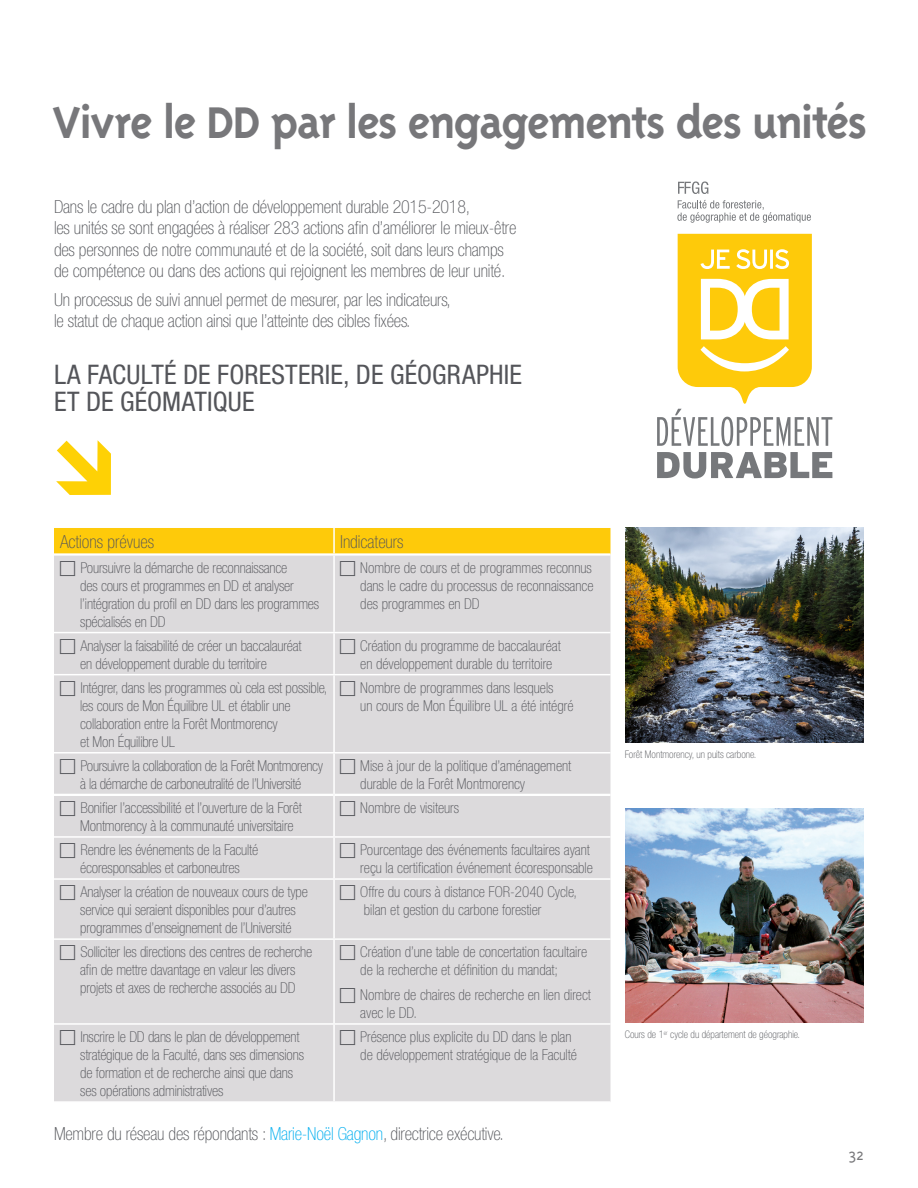
<style>
.page{position:relative;width:918px;height:1188px;background:#fff}
.page>*{position:absolute;margin:0;border:0;box-sizing:border-box;transform-origin:0 0}
.titre_Triplex{font:700 51px "Triplex";letter-spacing:-.03em;color:#77777a}
.unité-fiche{font:condensed 27px/27px "Helvetica Neue";letter-spacing:.005em;color:#54555a}
.texte_courant{font:100 condensed 18px/21.6px "Helvetica Neue";letter-spacing:-.01em;color:#54555a}
.texte_intro{font:100 condensed 18px "Helvetica Neue";color:#54555a}
.t1{font:300 18px "Triplex";color:#77777a}
.t2{font:100 condensed 15px/18px "Helvetica Neue";letter-spacing:-.01em;color:#54555a}
.bas_de_vignette{font:100 condensed 10.5px "Helvetica Neue";color:#54555a}
.s1{color:#00aeef}
</style>
<div class="page">
<div style="left:54px;top:528px;width:556px;height:25px;background:#feca0a"></div>
<div style="left:54px;top:556px;width:556px;height:545px;background:#dcdadc"></div>
<hr style="left:333px;top:528px;width:2px;height:25px;background:#fff">
<hr style="left:54px;top:794px;width:279px;height:2px;background:#fff">
<hr style="left:335px;top:794px;width:275px;height:2px;background:#fff">
<hr style="left:333px;top:556px;width:2px;height:76px;background:#fff">
<hr style="left:54px;top:632px;width:280px;height:1px;background:#fff">
<hr style="left:334px;top:632px;width:276px;height:1px;background:#fff">
<hr style="left:333px;top:633px;width:2px;height:41px;background:#fff">
<hr style="left:54px;top:674px;width:280px;height:1px;background:#fff">
<hr style="left:334px;top:674px;width:276px;height:1px;background:#fff">
<hr style="left:333px;top:675px;width:2px;height:77px;background:#fff">
<hr style="left:54px;top:752px;width:280px;height:2px;background:#fff">
<hr style="left:334px;top:752px;width:276px;height:2px;background:#fff">
<hr style="left:333px;top:754px;width:2px;height:41px;background:#fff">
<hr style="left:333px;top:795px;width:2px;height:41px;background:#fff">
<hr style="left:54px;top:836px;width:280px;height:2px;background:#fff">
<hr style="left:334px;top:836px;width:276px;height:2px;background:#fff">
<hr style="left:333px;top:838px;width:2px;height:40px;background:#fff">
<hr style="left:54px;top:878px;width:280px;height:2px;background:#fff">
<hr style="left:334px;top:878px;width:276px;height:2px;background:#fff">
<hr style="left:333px;top:880px;width:2px;height:58px;background:#fff">
<hr style="left:54px;top:938px;width:280px;height:2px;background:#fff">
<hr style="left:334px;top:938px;width:276px;height:2px;background:#fff">
<hr style="left:333px;top:940px;width:2px;height:83px;background:#fff">
<hr style="left:54px;top:1023px;width:280px;height:2px;background:#fff">
<hr style="left:334px;top:1023px;width:276px;height:2px;background:#fff">
<hr style="left:333px;top:1025px;width:2px;height:76px;background:#fff">
<img style="left:625px;top:528px;width:239px;height:214px">
<img style="left:625px;top:808px;width:239px;height:215px">
<svg style="left:56px;top:440px;width:55px;height:55px"></svg>
<svg style="left:657px;top:234px;width:175px;height:244px"></svg>
<svg style="left:677px;top:200px;width:134px;height:23px"></svg>
<svg style="left:678px;top:181px;width:30px;height:13px"></svg>
<svg style="left:60px;top:560px;width:15px;height:16px"></svg>
<svg style="left:340px;top:560px;width:15px;height:16px"></svg>
<svg style="left:60px;top:638px;width:15px;height:16px"></svg>
<svg style="left:340px;top:638px;width:15px;height:16px"></svg>
<svg style="left:60px;top:681px;width:15px;height:15px"></svg>
<svg style="left:340px;top:681px;width:15px;height:15px"></svg>
<svg style="left:60px;top:759px;width:15px;height:15px"></svg>
<svg style="left:340px;top:759px;width:15px;height:15px"></svg>
<svg style="left:60px;top:801px;width:15px;height:15px"></svg>
<svg style="left:340px;top:801px;width:15px;height:15px"></svg>
<svg style="left:60px;top:843px;width:15px;height:15px"></svg>
<svg style="left:340px;top:843px;width:15px;height:15px"></svg>
<svg style="left:60px;top:885px;width:15px;height:15px"></svg>
<svg style="left:340px;top:885px;width:15px;height:15px"></svg>
<svg style="left:60px;top:945px;width:15px;height:15px"></svg>
<svg style="left:340px;top:945px;width:15px;height:15px"></svg>
<svg style="left:340px;top:988px;width:15px;height:15px"></svg>
<svg style="left:60px;top:1030px;width:15px;height:15px"></svg>
<svg style="left:340px;top:1030px;width:15px;height:15px"></svg>
<p class="titre_Triplex" style="left:52px;top:93px;width:816px">Vivre le DD par les engagements des unités</p>
<p class="texte_courant" style="left:54px;top:195px;width:464px">Dans le cadre du plan d’action de développement durable 2015-2018,<br>les unités se sont engagées à réaliser 283 actions afin d’améliorer le mieux-être des personnes de notre communauté et de la société, soit dans leurs champs de compétence ou dans des actions qui rejoignent les membres de leur unité.</p>
<p class="texte_courant" style="left:54px;top:288px;width:398px">Un processus de suivi annuel permet de mesurer, par les indicateurs, le statut de chaque action ainsi que l’atteinte des cibles fixées.</p>
<p class="unité-fiche" style="left:54px;top:361px;width:470px">LA FACULTÉ DE FORESTERIE, DE GÉOGRAPHIE<br>ET DE GÉOMATIQUE</p>
<p class="texte_intro" style="left:60px;top:532px;width:96px">Actions prévues</p>
<p class="texte_intro" style="left:340px;top:532px;width:65px">Indicateurs</p>
<p class="t2" style="left:80px;top:558px;width:240px">Poursuivre la démarche de reconnaissance<br>des cours et programmes en DD et analyser l’intégration du profil en DD dans les programmes spécialisés en DD</p>
<p class="t2" style="left:360px;top:558px;width:235px;text-align:justify">Nombre de cours et de programmes reconnus dans le cadre du processus de reconnaissance des programmes en DD</p>
<p class="t2" style="left:80px;top:636px;width:223px">Analyser la faisabilité de créer un baccalauréat en développement durable du territoire</p>
<p class="t2" style="left:360px;top:636px;width:202px">Création du programme de baccalauréat en développement durable du territoire</p>
<p class="t2" style="left:80px;top:678px;width:249px">Intégrer, dans les programmes où cela est possible, les cours de Mon Équilibre UL et établir une collaboration entre la Forêt Montmorency<br>et Mon Équilibre UL</p>
<p class="t2" style="left:360px;top:678px;width:215px">Nombre de programmes dans lesquels<br>un cours de Mon Équilibre UL a été intégré</p>
<p class="t2" style="left:80px;top:756px;width:244px">Poursuivre la collaboration de la Forêt Montmorency à la démarche de carboneutralité de l’Université</p>
<p class="t2" style="left:360px;top:756px;width:212px">Mise à jour de la politique d’aménagement durable de la Forêt Montmorency</p>
<p class="t2" style="left:80px;top:799px;width:223px">Bonifier l’accessibilité et l’ouverture de la Forêt<br>Montmorency à la communauté universitaire</p>
<p class="t2" style="left:360px;top:799px;width:100px">Nombre de visiteurs</p>
<p class="t2" style="left:80px;top:841px;width:179px">Rendre les événements de la Faculté écoresponsables et carboneutres</p>
<p class="t2" style="left:360px;top:841px;width:234px">Pourcentage des événements facultaires ayant reçu la certification événement écoresponsable</p>
<p class="t2" style="left:80px;top:883px;width:229px">Analyser la création de nouveaux cours de type service qui seraient disponibles pour d’autres programmes d’enseignement de l’Université</p>
<p class="t2" style="left:360px;top:883px;width:218px">Offre du cours à distance FOR-2040 Cycle, bilan et gestion du carbone forestier</p>
<p class="t2" style="left:80px;top:943px;width:234px">Solliciter les directions des centres de recherche afin de mettre davantage en valeur les divers projets et axes de recherche associés au DD</p>
<p class="t2" style="left:360px;top:943px;width:228px">Création d’une table de concertation facultaire de la recherche et définition du mandat;</p>
<p class="t2" style="left:360px;top:986px;width:232px">Nombre de chaires de recherche en lien direct avec le DD.</p>
<p class="t2" style="left:80px;top:1028px;width:225px">Inscrire le DD dans le plan de développement stratégique de la Faculté, dans ses dimensions de formation et de recherche ainsi que dans ses opérations administratives</p>
<p class="t2" style="left:360px;top:1028px;width:218px">Présence plus explicite du DD dans le plan de développement stratégique de la Faculté</p>
<p class="texte_courant" style="left:54px;top:1123px;width:451px">Membre du réseau des répondants : <span class="s1">Marie-Noël Gagnon</span>, directrice exécutive.</p>
<p class="bas_de_vignette" style="left:625px;top:748px;width:133px">Forêt Montmorency, un puits carbone.</p>
<p class="bas_de_vignette" style="left:625px;top:1029px;width:177px">Cours de 1<sup>er</sup> cycle du département de géographie.</p>
<p class="t1" style="left:848px;top:1144px;width:17px">32</p>
</div>
